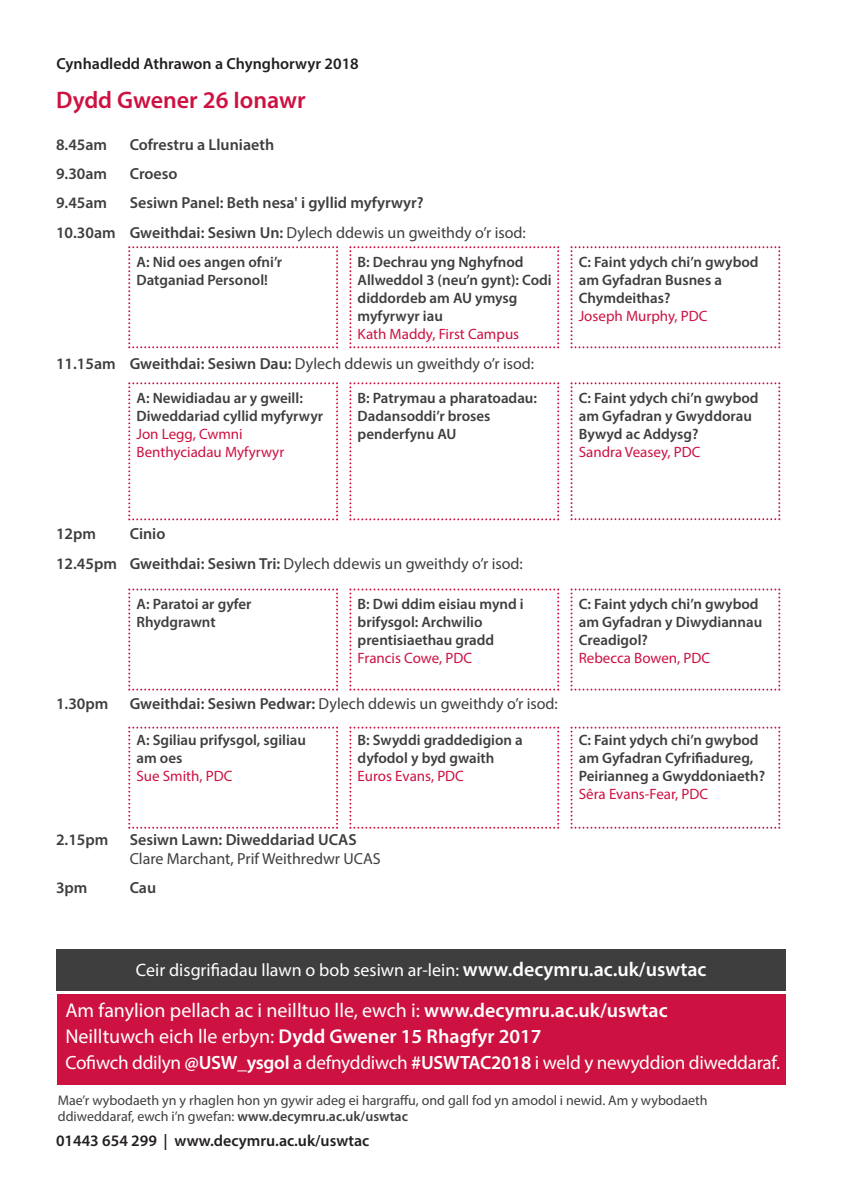
<style>
.page{position:relative;width:842px;height:1191px;background:#fff}
.page>*{position:absolute;margin:0;border:0;box-sizing:border-box;transform-origin:0 0}
.t1{font:600 24px "Myriad Pro";color:#cd1141}
.t2{font:20px/26px "Myriad Pro";color:#fff}
.t3{font:19.2px "Myriad Pro";letter-spacing:-.015em;color:#fff}
.t4{font:18px "Myriad Pro";color:#fff}
.t5{font:600 16px/29.2px "Myriad Pro";color:#3e3e3f}
.t6{font:16px "Myriad Pro";color:#3e3e3f}
.t7{font:600 16px "Myriad Pro";color:#231f20}
.t8{font:600 15px/18px "Myriad Pro";color:#3e3e3f}
.t9{font:15px/18px "Myriad Pro";color:#cd1141}
.t10{font:14px/16px "Myriad Pro";color:#3e3e3f}
.s1{font-weight:400}
.s2{font-weight:600}
.s3{font-weight:600;font-size:20px}
</style>
<div class="page">
<div style="left:57px;top:949px;width:729px;height:41px;background:#3e3e3f"></div>
<div style="left:57px;top:994px;width:729px;height:91px;background:#cd1141"></div>
<svg style="left:128px;top:246px;width:210px;height:102px"></svg>
<svg style="left:349px;top:246px;width:210px;height:102px"></svg>
<svg style="left:570px;top:246px;width:210px;height:102px"></svg>
<svg style="left:128px;top:382px;width:210px;height:138px"></svg>
<svg style="left:349px;top:382px;width:210px;height:138px"></svg>
<svg style="left:570px;top:382px;width:210px;height:138px"></svg>
<svg style="left:128px;top:588px;width:210px;height:102px"></svg>
<svg style="left:349px;top:588px;width:210px;height:102px"></svg>
<svg style="left:570px;top:588px;width:210px;height:102px"></svg>
<svg style="left:128px;top:726px;width:210px;height:102px"></svg>
<svg style="left:349px;top:726px;width:210px;height:102px"></svg>
<svg style="left:570px;top:726px;width:210px;height:102px"></svg>
<p class="t7" style="left:57px;top:57px;width:304px">Cynhadledd Athrawon a Chynghorwyr 2018</p>
<h1 class="t1" style="left:56px;top:91px;width:251px">Dydd Gwener 26 Ionawr</h1>
<p class="t5" style="left:56px;top:131px;width:53px">8.45am</p>
<p class="t5" style="left:130px;top:131px;width:146px">Cofrestru a Lluniaeth</p>
<p class="t5" style="left:56px;top:160px;width:53px">9.30am</p>
<p class="t5" style="left:130px;top:160px;width:49px">Croeso</p>
<p class="t5" style="left:56px;top:190px;width:53px">9.45am</p>
<p class="t5" style="left:56px;top:190px;width:471px;text-indent:74px">Sesiwn Panel: Beth nesa' i gyllid myfyrwyr?<br>10.30am Gweithdai: Sesiwn Un: <span class="s1">Dylech ddewis un gweithdy o’r isod:</span></p>
<p class="t8" style="left:136px;top:254px;width:147px">A: Nid oes angen ofni’r<br>Datganiad Personol!</p>
<p class="t8" style="left:358px;top:254px;width:196px">B: Dechrau yng Nghyfnod<br>Allweddol 3 (neu’n gynt): Codi diddordeb am AU ymysg myfyrwyr iau</p>
<p class="t9" style="left:358px;top:326px;width:163px">Kath Maddy, First Campus</p>
<p class="t6" style="left:56px;top:357px;width:480px"><span class="s2">11.15am Gweithdai: Sesiwn Dau:</span> Dylech ddewis un gweithdy o’r isod:</p>
<p class="t8" style="left:579px;top:254px;width:181px">C: Faint ydych chi’n gwybod am Gyfadran Busnes a<br>Chymdeithas?</p>
<p class="t9" style="left:579px;top:308px;width:130px">Joseph Murphy, PDC</p>
<p class="t8" style="left:136px;top:390px;width:188px">A: Newidiadau ar y gweill:<br>Diweddariad cyllid myfyrwyr</p>
<p class="t9" style="left:136px;top:426px;width:149px">Jon Legg, Cwmni<br>Benthyciadau Myfyrwyr</p>
<p class="t8" style="left:358px;top:390px;width:181px">B: Patrymau a pharatoadau:<br>Dadansoddi’r broses penderfynu AU</p>
<p class="t8" style="left:579px;top:390px;width:181px">C: Faint ydych chi’n gwybod am Gyfadran y Gwyddorau<br>Bywyd ac Addysg?</p>
<p class="t9" style="left:579px;top:444px;width:123px">Sandra Veasey, PDC</p>
<p class="t5" style="left:56px;top:520px;width:468px;text-indent:74px">Cinio<br>12.45pm Gweithdai: Sesiwn Tri: <span class="s1">Dylech ddewis un gweithdy o’r isod:</span></p>
<p class="t5" style="left:56px;top:520px;width:42px">12pm</p>
<p class="t8" style="left:136px;top:596px;width:117px">A: Paratoi ar gyfer<br>Rhydgrawnt</p>
<p class="t8" style="left:358px;top:596px;width:168px">B: Dwi ddim eisiau mynd i brifysgol: Archwilio prentisiaethau gradd</p>
<p class="t9" style="left:358px;top:650px;width:116px">Francis Cowe, PDC</p>
<p class="t5" style="left:56px;top:690px;width:54px">1.30pm</p>
<p class="t6" style="left:130px;top:697px;width:430px"><span class="s2">Gweithdai: Sesiwn Pedwar:</span> Dylech ddewis un gweithdy o’r isod:</p>
<p class="t8" style="left:136px;top:732px;width:171px">A: Sgiliau prifysgol, sgiliau am oes</p>
<p class="t9" style="left:136px;top:768px;width:98px">Sue Smith, PDC</p>
<p class="t8" style="left:358px;top:732px;width:167px">B: Swyddi graddedigion a dyfodol y byd gwaith</p>
<p class="t9" style="left:358px;top:768px;width:108px">Euros Evans, PDC</p>
<p class="t5" style="left:56px;top:826px;width:54px">2.15pm</p>
<p class="t5" style="left:130px;top:826px;width:228px">Sesiwn Lawn: Diweddariad UCAS</p>
<p class="t6" style="left:130px;top:853px;width:253px">Clare Marchant, Prif Weithredwr UCAS</p>
<p class="t5" style="left:56px;top:874px;width:33px">3pm</p>
<p class="t5" style="left:130px;top:874px;width:28px">Cau</p>
<p class="t8" style="left:579px;top:596px;width:185px">C: Faint ydych chi’n gwybod am Gyfadran y Diwydiannau<br>Creadigol?</p>
<p class="t9" style="left:579px;top:650px;width:133px">Rebecca Bowen, PDC</p>
<p class="t8" style="left:579px;top:732px;width:188px">C: Faint ydych chi’n gwybod am Gyfadran Cyfrifiadureg,<br>Peirianneg a Gwyddoniaeth?</p>
<p class="t9" style="left:579px;top:786px;width:131px">Sêra Evans-Fear, PDC</p>
<p class="t4" style="left:136px;top:962px;width:572px">Ceir disgrifiadau llawn o bob sesiwn ar-lein: <span class="s3">www.decymru.ac.uk/uswtac</span></p>
<h2 class="t2" style="left:65px;top:999px;width:604px">Am fanylion pellach ac i neilltuo lle, ewch i: <span class="s2">www.decymru.ac.uk/uswtac<br></span>Neilltuwch eich lle erbyn: <span class="s2">Dydd Gwener 15 Rhagfyr 2017</span></h2>
<p class="t3" style="left:65px;top:1055px;width:716px">Cofiwch ddilyn <span class="s2">@USW_ysgol</span> a defnyddiwch <span class="s2">#USWTAC2018</span> i weld y newyddion diweddaraf.</p>
<p class="t10" style="left:58px;top:1093px;width:651px">Mae’r wybodaeth yn y rhaglen hon yn gywir adeg ei hargraffu, ond gall fod yn amodol i newid. Am y wybodaeth ddiweddaraf, ewch i’n gwefan: <span class="s2">www.decymru.ac.uk/uswtac</span></p>
<p class="t7" style="left:56px;top:1135px;width:315px">01443 654 299 | www.decymru.ac.uk/uswtac</p>
</div>
